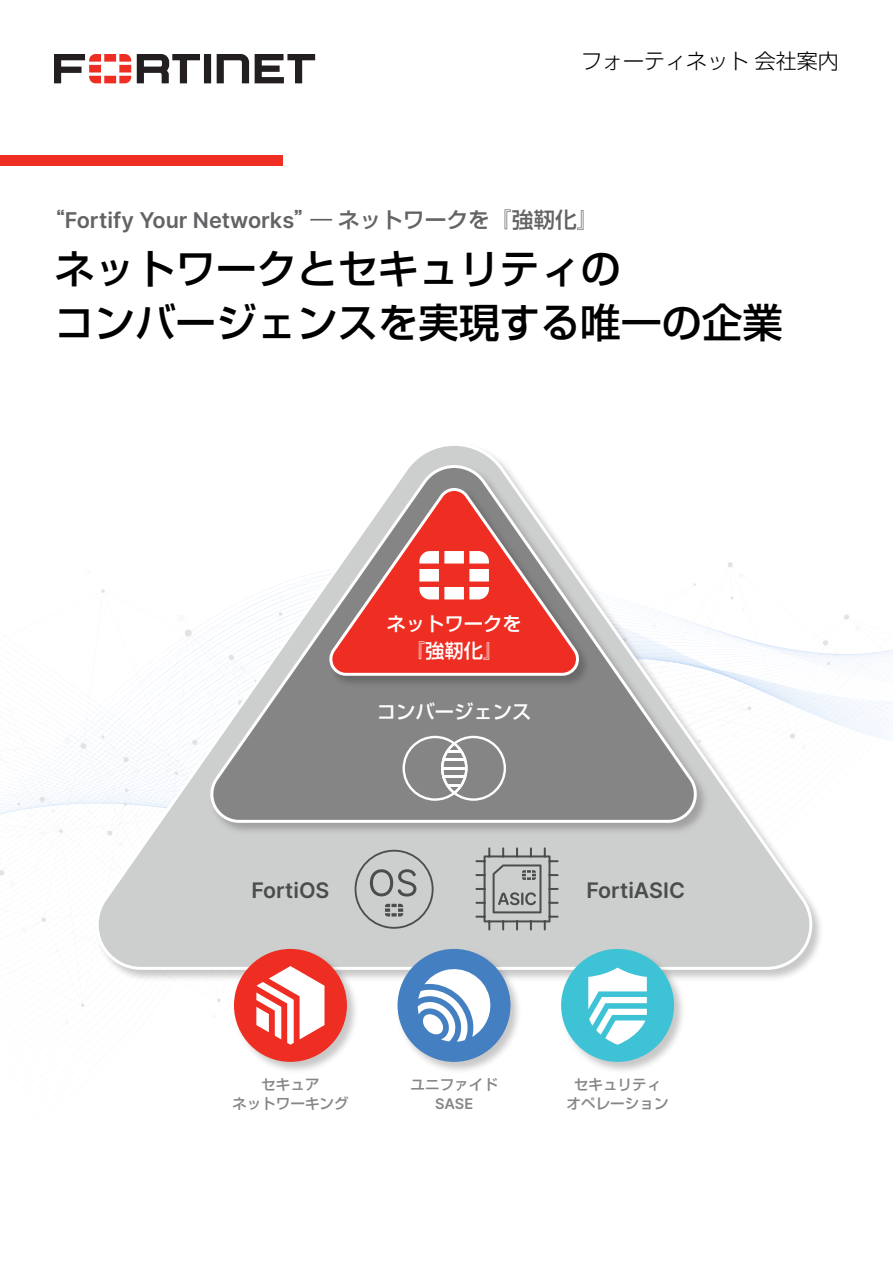
<style>
.page{position:relative;width:893px;height:1263px;background:#fff}
.page>*{position:absolute;margin:0;border:0;box-sizing:border-box;transform-origin:0 0}
.Cover_H1{font:500 40.5px/54px "Shin Go Pro";color:#000001}
.Cover_H2{font:600 21.75px "Inter";color:#636366}
.t1{font:600 21.45px "Inter";color:#4b4c4c}
.Cover_Date{font:300 21px "Shin Go Pro";color:#000001}
.t2{font:500 19.35px/26.8px "Shin Go Pro";color:#fff;text-align:center}
.t3{font:500 14.55px/18.6px "Shin Go Pro";color:#868586;text-align:center}
.s1{font-family:"Shin Go Pro";font-weight:500}
.s2{font-family:"Inter";font-weight:600}
</style>
<div class="page">
<svg style="left:0;top:614px;width:893px;height:272px"></svg>
<div style="left:0;top:155px;width:282px;height:11px;background:#ee2e22"></div>
<img style="left:121px;top:614px;width:706px;height:367px">
<svg style="left:92px;top:446px;width:725px;height:525px"></svg>
<img style="left:207px;top:461px;width:504px;height:376px">
<svg style="left:207px;top:463px;width:494px;height:361px"></svg>
<img style="left:326px;top:484px;width:267px;height:206px">
<svg style="left:326px;top:486px;width:256px;height:191px"></svg>
<svg style="left:419px;top:551px;width:70px;height:48px"></svg>
<svg style="left:403px;top:736px;width:103px;height:65px;background:#999899"></svg>
<hr style="left:443px;top:775px;width:22px;height:3px;background:#fff">
<hr style="left:443px;top:759px;width:22px;height:2px;background:#fff">
<hr style="left:442px;top:767px;width:24px;height:2px;background:#fff">
<svg style="left:355px;top:850px;width:79px;height:79px;background:#b8b9b9"></svg>
<svg style="left:475px;top:847px;width:84px;height:83px;background:#b1b2b2"></svg>
<img style="left:230px;top:945px;width:131px;height:126px">
<div style="left:234px;top:949px;width:113px;height:113px;background:#ee2e22;border-radius:50%"></div>
<svg style="left:256px;top:966px;width:68px;height:79px"></svg>
<img style="left:394px;top:945px;width:131px;height:126px">
<div style="left:398px;top:949px;width:112px;height:113px;background:#437fc1;border-radius:50%"></div>
<img style="left:557px;top:945px;width:131px;height:126px">
<div style="left:561px;top:949px;width:113px;height:113px;background:#3dc2d6;border-radius:50%"></div>
<svg style="left:418px;top:969px;width:73px;height:73px"></svg>
<svg style="left:588px;top:967px;width:59px;height:78px"></svg>
<svg style="left:54px;top:54px;width:261px;height:29px"></svg>
<p class="Cover_Date" style="left:581px;top:44px;width:259px">フォーティネット会社案内</p>
<p class="Cover_H2" style="left:43px;top:205px;width:557px"><span class="s1">“</span>Fortify Your Networks<span class="s1">”― ネットワークを『強靭化』</span></p>
<p class="Cover_H1" style="left:54px;top:237px;width:730px">ネットワークとセキュリティの<br>コンバージェンスを実現する唯一の企業</p>
<p class="t2" style="left:387px;top:608px;width:137px">ネットワークを『強靭化』</p>
<p class="t2" style="left:377px;top:696px;width:156px">コンバージェンス</p>
<p class="t1" style="left:251px;top:875px;width:80px">FortiOS</p>
<p class="t1" style="left:586px;top:875px;width:100px">FortiASIC</p>
<p class="t3" style="left:411px;top:1073px;width:89px">ユニファイド<br><span class="s2">SASE</span></p>
<p class="t3" style="left:232px;top:1073px;width:118px">セキュア<br>ネットワーキング</p>
<p class="t3" style="left:567px;top:1073px;width:104px">セキュリティオペレーション</p>
</div>
